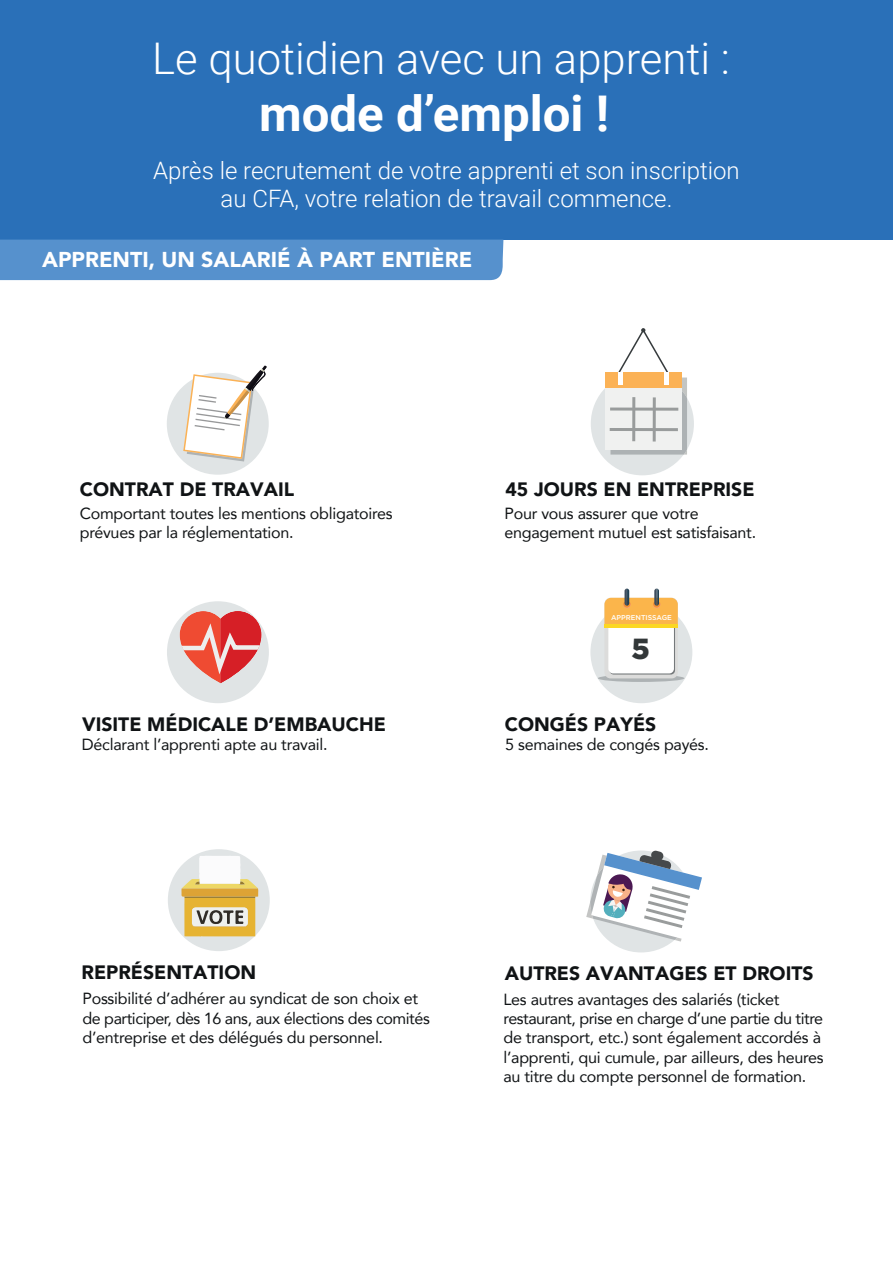
<style>
.page{position:relative;width:893px;height:1263px;background:#fff}
.page>*{position:absolute;margin:0;border:0;box-sizing:border-box;transform-origin:0 0}
.t1{font:700 49.2px "Roboto";color:#fff}
.t2{font:300 43.65px "Roboto";color:#fff}
.t3{font:900 29.1px "Gotham";color:#323738}
.t4{font:300 24px/27.8px "Roboto";color:#fff;text-align:center}
.t5{font:900 21.45px "Avenir";color:#fff}
.t6{font:900 19.35px "Avenir";color:#101315}
.t7{font:16.05px/19.4px "Avenir";letter-spacing:-.015em;color:#101315}
.t8{font:500 7.05px "Gotham";color:#fff}
</style>
<div class="page">
<div style="left:0;top:0;width:893px;height:240px;background:#2a70b8"></div>
<div style="left:590px;top:601px;width:102px;height:102px;background:#e0e4e5;border-radius:50%"></div>
<div style="left:590px;top:850px;width:102px;height:102px;background:#e0e4e5;border-radius:50%"></div>
<div style="left:167px;top:373px;width:102px;height:102px;background:#e0e4e5;border-radius:50%"></div>
<div style="left:167px;top:601px;width:102px;height:102px;background:#e0e4e5;border-radius:50%"></div>
<div style="left:168px;top:849px;width:102px;height:102px;background:#e0e4e5;border-radius:50%"></div>
<div style="left:0;top:240px;width:503px;height:40px;background:#5691cd"></div>
<svg style="left:183px;top:366px;width:83px;height:95px"></svg>
<svg style="left:598px;top:674px;width:86px;height:8px"></svg>
<div style="left:604px;top:598px;width:74px;height:80px;background:#dcdcdb;border-radius:6px"></div>
<svg style="left:609px;top:602px;width:66px;height:72px"></svg>
<div style="left:608px;top:601px;width:66px;height:72px;background:#fff;border-radius:5px"></div>
<svg style="left:604px;top:589px;width:74px;height:36px"></svg>
<hr style="left:604px;top:625px;width:74px;height:3px;background:#fbd723">
<svg style="left:586px;top:850px;width:116px;height:91px"></svg>
<svg style="left:180px;top:611px;width:81px;height:72px"></svg>
<svg style="left:181px;top:856px;width:78px;height:80px"></svg>
<div style="left:591px;top:372px;width:103px;height:103px;background:#e0e4e5;border-radius:50%"></div>
<div style="left:605px;top:372px;width:76px;height:77px;background:#f0f1f0"></div>
<svg style="left:610px;top:328px;width:77px;height:127px"></svg>
<div style="left:605px;top:372px;width:76px;height:15px;background:#fbb256"></div>
<hr style="left:618px;top:372px;width:4px;height:12px;background:#fff">
<div style="left:664px;top:372px;width:5px;height:12px;background:#fff"></div>
<svg style="left:610px;top:407px;width:68px;height:4px"></svg>
<hr style="left:610px;top:428px;width:68px;height:3px;background:#999c9c">
<hr style="left:653px;top:397px;width:3px;height:44px;background:#999c9c">
<hr style="left:632px;top:397px;width:3px;height:44px;background:#999c9c">
<h2 class="t2" style="left:152px;top:28px;width:579px">Le quotidien avec un apprenti :</h2>
<h1 class="t1" style="left:259px;top:79px;width:352px">mode d’emploi !</h1>
<h3 class="t4" style="left:153px;top:156px;width:588px">Après le recrutement de votre apprenti et son inscription au CFA, votre relation de travail commence.</h3>
<h3 class="t5" style="left:42px;top:241px;width:432px">APPRENTI, UN SALARIÉ À PART ENTIÈRE</h3>
<p class="t6" style="left:80px;top:473px;width:216px">CONTRAT DE TRAVAIL</p>
<p class="t6" style="left:505px;top:473px;width:251px">45 JOURS EN ENTREPRISE</p>
<p class="t7" style="left:80px;top:503px;width:315px">Comportant toutes les mentions obligatoires prévues par la réglementation.</p>
<p class="t7" style="left:504px;top:503px;width:253px">Pour vous assurer que votre engagement mutuel est satisfaisant.</p>
<p class="t8" style="left:611px;top:613px;width:62px">APPRENTISSAGE</p>
<h3 class="t3" style="left:631px;top:628px;width:20px">5</h3>
<p class="t6" style="left:82px;top:707px;width:305px">VISITE MÉDICALE D’EMBAUCHE</p>
<p class="t6" style="left:505px;top:708px;width:153px">CONGÉS PAYÉS</p>
<p class="t7" style="left:82px;top:734px;width:247px">Déclarant l’apprenti apte au travail.</p>
<p class="t7" style="left:505px;top:734px;width:205px">5 semaines de congés payés.</p>
<p class="t6" style="left:82px;top:956px;width:176px">REPRÉSENTATION</p>
<p class="t6" style="left:505px;top:957px;width:310px">AUTRES AVANTAGES ET DROITS</p>
<p class="t7" style="left:82px;top:988px;width:349px">Possibilité d’adhérer au syndicat de son choix et de participer, dès 16 ans, aux élections des comités d’entreprise et des délégués du personnel.</p>
<p class="t7" style="left:503px;top:989px;width:322px">Les autres avantages des salariés (ticket restaurant, prise en charge d’une partie du titre de transport, etc.) sont également accordés à l’apprenti, qui cumule, par ailleurs, des heures au titre du compte personnel de formation.</p>
</div>
